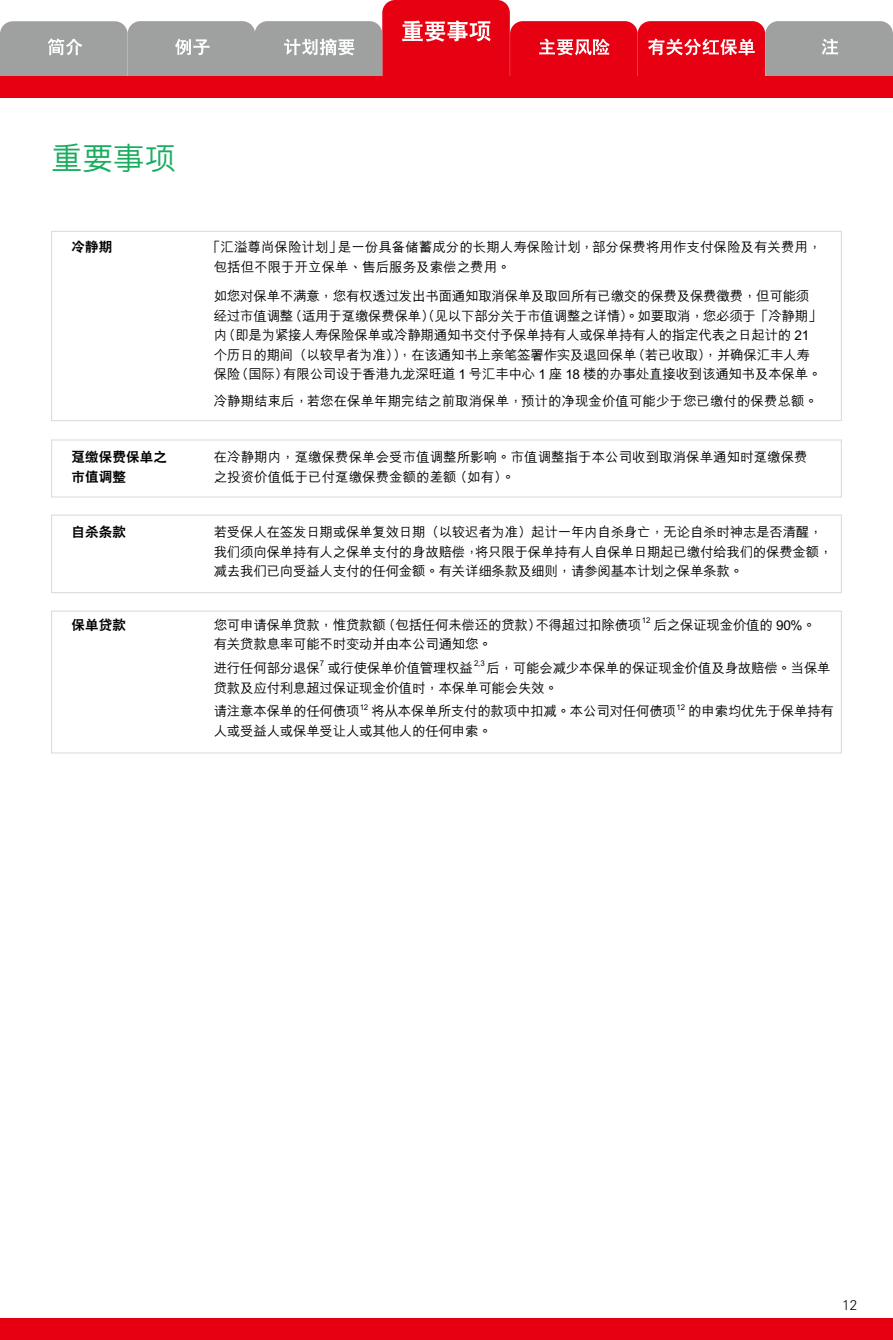
<style>
.page{position:relative;width:893px;height:1340px;background:#fff}
.page>*{position:absolute;margin:0;border:0;box-sizing:border-box;transform-origin:0 0}
.t1{font:500 31.5px "M Hei HKS";color:#18ad5e}
.t2{font:500 13.5px/19.5px "M Hei HKS";letter-spacing:-.02em;color:#000}
.t3{font:500 13.5px/19.5px "M Hei HKS";color:#000}
.t4{font:800 13.5px/19.5px "C Hei 2 HKS";letter-spacing:.01em;color:#000}
.t5{font:300 13.5px "Univers Nextfor HSBC";color:#000}
.t6{font:500 7.8px "M Hei HKS";color:#000}
</style>
<div class="page">
<div style="left:0;top:1318px;width:893px;height:21px;background:#e60012"></div>
<div style="left:51px;top:231px;width:791px;height:190px;border:1px solid #dcdddd"></div>
<div style="left:51px;top:439px;width:791px;height:58px;border:1px solid #dcdddd"></div>
<div style="left:51px;top:514px;width:791px;height:79px;border:1px solid #dcdddd"></div>
<div style="left:51px;top:610px;width:791px;height:143px;border:1px solid #dcdddd"></div>
<svg style="left:0;top:0;width:893px;height:98px"></svg>
<p class="t1" style="left:51px;top:135px;width:127px">重要事項</p>
<p class="t4" style="left:72px;top:237px;width:42px">冷靜期</p>
<p class="t3" style="left:214px;top:236px;width:609px;text-indent:-7px">「滙溢尊尚保險計劃」是一份具備儲蓄成分的長期人壽保險計劃，部分保費將用作支付保險及有關費用，包括但不限於開立保單、售後服務及索償之費用。</p>
<p class="t2" style="left:214px;top:286px;width:609px">如您對保單不滿意，您有權透過發出書面通知取消保單及取回所有已繳交的保費及保費徵費，但可能須經過市值調整（適用於躉繳保費保單）（見以下部分關於市值調整之詳情）。如要取消，您必須於「冷靜期」內（即是為緊接人壽保險保單或冷靜期通知書交付予保單持有人或保單持有人的指定代表之日起計的 21個曆日的期間（以較早者為準）），在該通知書上親筆簽署作實及退回保單（若已收取），並確保滙豐人壽保險（國際）有限公司設於香港九龍深旺道 1 號滙豐中心 1 座 18 樓的辦事處直接收到該通知書及本保單。</p>
<p class="t3" style="left:214px;top:390px;width:606px">冷靜期結束後，若您在保單年期完結之前取消保單，預計的淨現金價值可能少於您已繳付的保費總額。</p>
<p class="t4" style="left:72px;top:447px;width:97px">躉繳保費保單之市值調整</p>
<p class="t3" style="left:214px;top:446px;width:595px">在冷靜期內，躉繳保費保單會受市值調整所影響。市值調整指於本公司收到取消保單通知時躉繳保費之投資價值低於已付躉繳保費金額的差額（如有）。</p>
<p class="t4" style="left:72px;top:522px;width:56px">自殺條款</p>
<p class="t2" style="left:214px;top:521px;width:620px">若受保人在簽發日期或保單復效日期（以較遲者為準）起計一年內自殺身亡，無論自殺時神志是否清醒，我們須向保單持有人之保單支付的身故賠償，將只限於保單持有人自保單日期起已繳付給我們的保費金額，減去我們已向受益人支付的任何金額。有關詳細條款及細則，請參閱基本計劃之保單條款。</p>
<p class="t4" style="left:72px;top:615px;width:56px">保單貸款</p>
<p class="t2" style="left:214px;top:614px;width:429px">您可申請保單貸款，惟貸款額（包括任何未償還的貸款）不得超過扣除債項</p>
<p class="t6" style="left:642px;top:614px;width:10px">12</p>
<p class="t2" style="left:654px;top:614px;width:164px">後之保證現金價值的 90%。</p>
<p class="t2" style="left:214px;top:631px;width:280px;line-height:23.7px">有關貸款息率可能不時變動並由本公司通知您。進行任何部分退保</p>
<p class="t6" style="left:320px;top:658px;width:6px">7</p>
<p class="t2" style="left:327px;top:657px;width:147px">或行使保單價值管理權益</p>
<p class="t6" style="left:474px;top:658px;width:12px">2,3</p>
<p class="t2" style="left:214px;top:657px;width:618px;text-indent:273px">後，可能會減少本保單的保證現金價值及身故賠償。當保單貸款及應付利息超過保證現金價值時，本保單可能會失效。</p>
<p class="t2" style="left:214px;top:700px;width:147px">請注意本保單的任何債項</p>
<p class="t6" style="left:360px;top:701px;width:10px">12</p>
<p class="t2" style="left:371px;top:700px;width:306px">將從本保單所支付的款項中扣減。本公司對任何債項</p>
<p class="t6" style="left:676px;top:701px;width:10px">12</p>
<p class="t2" style="left:688px;top:700px;width:147px">的申索均優先於保單持有</p>
<p class="t2" style="left:214px;top:720px;width:280px">人或受益人或保單受讓人或其他人的任何申索。</p>
<p class="t5" style="left:842px;top:1295px;width:17px">12</p>
</div>
